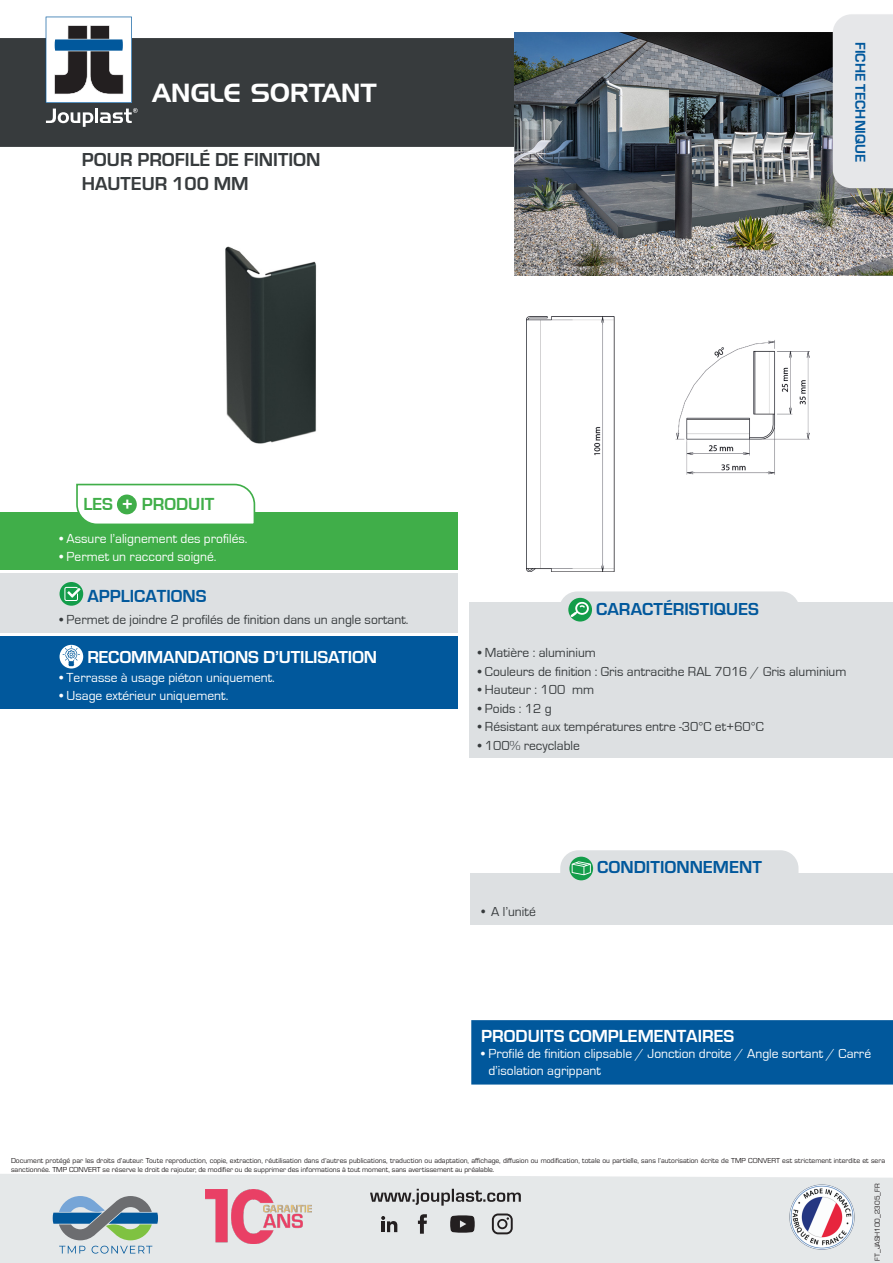
<style>
.page{position:relative;width:893px;height:1263px;background:#fff}
.page>*{position:absolute;margin:0;border:0;box-sizing:border-box;transform-origin:0 0}
.Nom_générique{font:25.5px "Handel Gothic BT";color:#fff}
.Désignation{font:700 19.5px/23.4px "Eurostile";color:#373b3d}
.t1{font:700 18px "Eurostile";color:#01589c}
.Specifique{font:700 18px "Eurostile";letter-spacing:-.01em;color:#fff}
.t2{font:700 18px "Eurostile";color:#fff}
.t3{font:700 18px "Eurostile";color:#01589c}
.t4{font:700 18px "Eurostile";color:#40ae49}
.t5{font:700 14.7px "Eurostile";color:#01589c}
.Specifique-2{font:13.5px "Eurostile";color:#373b3d}
.Specifique-3{font:13.5px/16.2px "Eurostile";color:#fff}
.t6{font:13.5px "Eurostile";color:#373b3d}
.t7{font:7.5px/9px "Eurostile";color:#231f20}
.s1{color:#fff}
</style>
<div class="page">
<div style="left:0;top:1174px;width:893px;height:89px;background:#e5e8e9"></div>
<div style="left:0;top:38px;width:514px;height:109px;background:#373b3d"></div>
<svg style="left:53px;top:1196px;width:105px;height:44px;background:#84a2aa"></svg>
<svg style="left:59px;top:1246px;width:26px;height:7px"></svg>
<svg style="left:92px;top:1246px;width:60px;height:7px"></svg>
<img style="left:789px;top:1184px;width:66px;height:66px">
<img style="left:205px;top:1189px;width:106px;height:54px">
<svg style="left:370px;top:1189px;width:151px;height:16px;background:#aaabac"></svg>
<svg style="left:450px;top:1215px;width:25px;height:18px"></svg>
<svg style="left:381px;top:1216px;width:16px;height:16px"></svg>
<svg style="left:418px;top:1214px;width:9px;height:20px"></svg>
<svg style="left:492px;top:1213px;width:21px;height:21px"></svg>
<div style="left:470px;top:873px;width:423px;height:52px;background:#dde0e2"></div>
<div style="left:560px;top:850px;width:238px;height:42px;background:#dde0e2;border-radius:18px"></div>
<svg style="left:569px;top:857px;width:24px;height:23px"></svg>
<svg style="left:572px;top:861px;width:19px;height:14px"></svg>
<div style="left:469px;top:603px;width:424px;height:155px;background:#dde0e2"></div>
<div style="left:559px;top:591px;width:240px;height:42px;background:#dde0e2;border-radius:18px"></div>
<div style="left:568px;top:598px;width:24px;height:23px;background:#139d4a;border-radius:50%"></div>
<svg style="left:571px;top:602px;width:18px;height:15px"></svg>
<img style="left:514px;top:32px;width:379px;height:243px">
<div style="left:830px;top:13px;width:63px;height:184px;background:#231f20;opacity:.15"></div>
<div style="left:833px;top:14px;width:60px;height:174px;background:#e6e7e9"></div>
<img style="left:526px;top:317px;width:284px;height:255px">
<svg style="left:46px;top:17px;width:92px;height:110px"></svg>
<img style="left:225px;top:246px;width:92px;height:198px">
<div style="left:0;top:513px;width:458px;height:57px;background:#40ae49"></div>
<div style="left:0;top:573px;width:458px;height:60px;background:#dde0e2"></div>
<div style="left:60px;top:582px;width:23px;height:24px;background:#139d4a;border-radius:50%"></div>
<svg style="left:64px;top:587px;width:16px;height:14px"></svg>
<div style="left:0;top:636px;width:458px;height:73px;background:#01589c"></div>
<div style="left:60px;top:645px;width:23px;height:23px;background:#fff;border-radius:50%"></div>
<svg style="left:63px;top:646px;width:17px;height:20px"></svg>
<svg style="left:75px;top:483px;width:181px;height:41px"></svg>
<div style="left:117px;top:494px;width:20px;height:20px;background:#40ae49;border-radius:50%"></div>
<div style="left:471px;top:1020px;width:422px;height:64px;background:#01589c"></div>
<p class="Nom_générique" style="left:152px;top:78px;width:226px">ANGLE SORTANT</p>
<p class="Désignation" style="left:82px;top:147px;width:240px">POUR PROFILÉ DE FINITION<br>HAUTEUR 100 MM</p>
<p class="t5" style="left:871px;top:42px;width:122px;rotate:90deg">FICHE TECHNIQUE</p>
<p class="t4" style="left:83px;top:495px;width:132px">LES <span class="s1">+</span> PRODUIT</p>
<p class="Specifique-3" style="left:60px;top:531px;width:189px">• Assure l’alignement des profilés.</p>
<p class="Specifique-3" style="left:60px;top:549px;width:158px">• Permet un raccord soigné.</p>
<p class="t3" style="left:87px;top:587px;width:121px">APPLICATIONS</p>
<p class="Specifique-2" style="left:60px;top:612px;width:350px">• Permet de joindre 2 profilés de finition dans un angle sortant.</p>
<p class="Specifique" style="left:87px;top:644px;width:291px">RECOMMANDATIONS D’UTILISATION</p>
<p class="Specifique-3" style="left:60px;top:669px;width:217px">• Terrasse à usage piéton uniquement.</p>
<p class="Specifique-3" style="left:60px;top:688px;width:170px">• Usage extérieur uniquement.</p>
<p class="t1" style="left:596px;top:596px;width:164px">CARACTÉRISTIQUES</p>
<p class="Specifique-2" style="left:478px;top:645px;width:120px">• Matière : aluminium</p>
<p class="Specifique-2" style="left:478px;top:664px;width:370px">• Couleurs de finition : Gris antracithe RAL 7016 / Gris aluminium</p>
<p class="Specifique-2" style="left:478px;top:682px;width:118px">• Hauteur : 100 mm</p>
<p class="Specifique-2" style="left:478px;top:701px;width:75px">• Poids : 12 g</p>
<p class="Specifique-2" style="left:478px;top:719px;width:288px">• Résistant aux températures entre -30°C et+60°C</p>
<p class="Specifique-2" style="left:478px;top:738px;width:104px">• 100% recyclable</p>
<p class="t6" style="left:479px;top:902px;width:58px">• A l’unité</p>
<p class="t1" style="left:597px;top:854px;width:166px">CONDITIONNEMENT</p>
<p class="t2" style="left:481px;top:1026px;width:254px">PRODUITS COMPLEMENTAIRES</p>
<p class="Specifique-3" style="left:488px;top:1046px;width:384px;text-indent:-7px">• Profilé de finition clipsable / Jonction droite / Angle sortant / Carré d’isolation agrippant</p>
<p class="t7" style="left:11px;top:1156px;width:875px">Document protégé par les droits d’auteur. Toute reproduction, copie, extraction, réutilisation dans d’autres publications, traduction ou adaptation, affichage, diffusion ou modification, totale ou partielle, sans l’autorisation écrite de TMP CONVERT est strictement interdite et sera sanctionnée. TMP CONVERT se réserve le droit de rajouter, de modifier ou de supprimer des informations à tout moment, sans avertissement au préalable.</p>
<p class="t7" style="left:872px;top:1261px;width:79px;rotate:-90deg">FT_JASH100_2305_FR</p>
</div>
